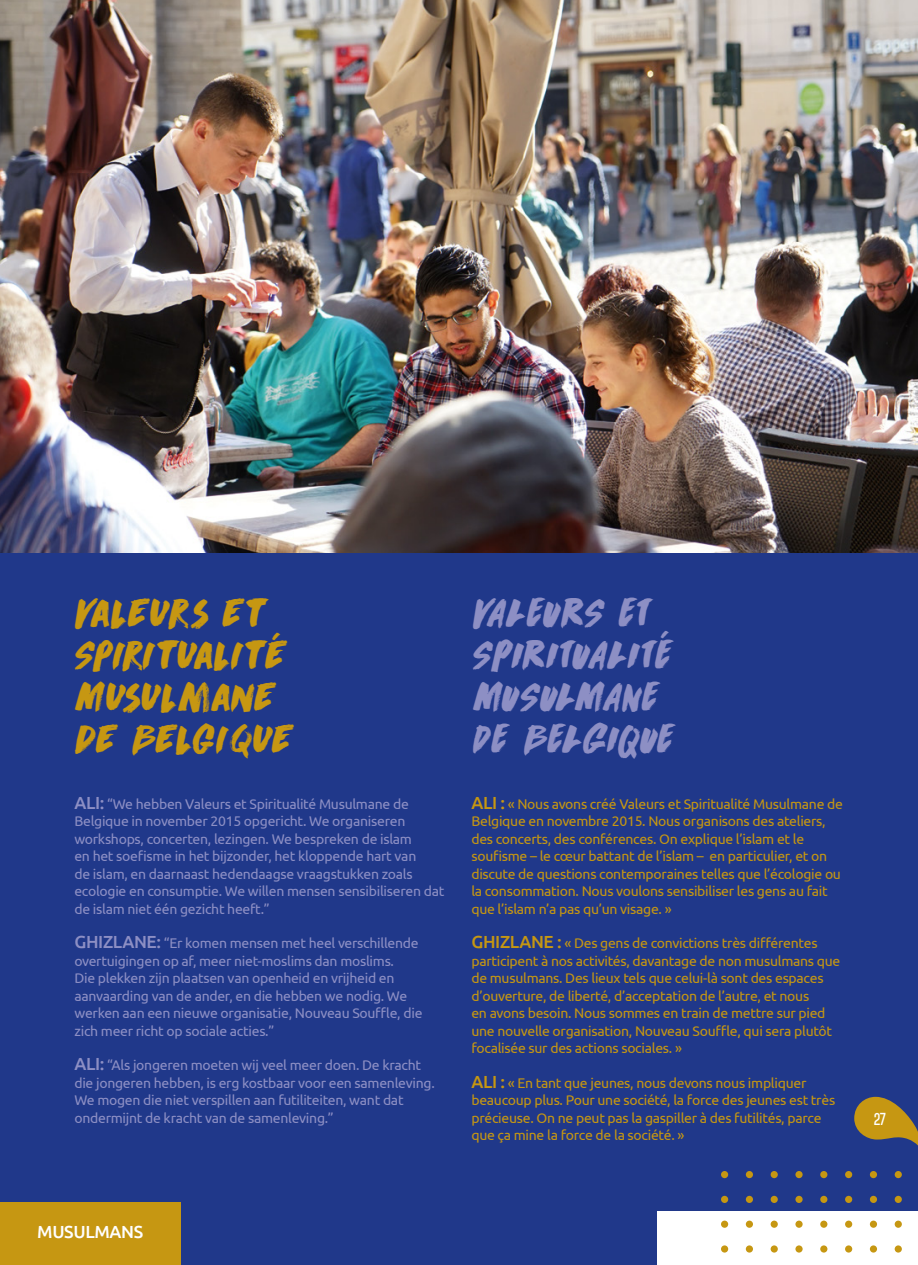
<style>
.page{position:relative;width:918px;height:1265px;background:#fff}
.page>*{position:absolute;margin:0;border:0;box-sizing:border-box;transform-origin:0 0}
.t1{font:36.75px/42px "DK Dirrrty";letter-spacing:-.015em;color:#c69712}
.t2{font:36.75px/42px "DK Dirrrty";letter-spacing:-.05em;color:#8d8fc4}
.t3{font:500 17.5px "Ubuntu";letter-spacing:-.02em;color:#fff}
.t4{font:700 14.88px "Mohave";color:#fff}
.alinea{font:14px/17.5px "Ubuntu";letter-spacing:-.02em;color:#c69712}
.alinea-2{font:14px/17.5px "Ubuntu";letter-spacing:-.02em;color:#8d8fc4}
.s1{font-weight:500;font-size:17.5px}
</style>
<div class="page">
<div style="left:0;top:548px;width:918px;height:717px;background:#20388a"></div>
<img style="left:0;top:0;width:918px;height:552px">
<div style="left:0;top:1203px;width:181px;height:62px;background:#c69712"></div>
<div style="left:657px;top:1212px;width:261px;height:53px;background:#fff"></div>
<div style="left:721px;top:1245px;width:7px;height:8px;background:#c69712;border-radius:50%"></div>
<div style="left:746px;top:1245px;width:7px;height:8px;background:#c69712;border-radius:50%"></div>
<svg style="left:770px;top:1245px;width:8px;height:8px"></svg>
<div style="left:795px;top:1245px;width:7px;height:8px;background:#c69712;border-radius:50%"></div>
<div style="left:820px;top:1245px;width:7px;height:8px;background:#c69712;border-radius:50%"></div>
<div style="left:845px;top:1245px;width:7px;height:8px;background:#c69712;border-radius:50%"></div>
<div style="left:870px;top:1245px;width:7px;height:8px;background:#c69712;border-radius:50%"></div>
<svg style="left:894px;top:1245px;width:8px;height:8px"></svg>
<div style="left:721px;top:1221px;width:7px;height:7px;background:#c69712;border-radius:50%"></div>
<div style="left:746px;top:1221px;width:7px;height:7px;background:#c69712;border-radius:50%"></div>
<div style="left:770px;top:1221px;width:8px;height:7px;background:#c69712;border-radius:50%"></div>
<div style="left:795px;top:1221px;width:7px;height:7px;background:#c69712;border-radius:50%"></div>
<div style="left:820px;top:1221px;width:7px;height:7px;background:#c69712;border-radius:50%"></div>
<div style="left:845px;top:1221px;width:7px;height:7px;background:#c69712;border-radius:50%"></div>
<div style="left:870px;top:1221px;width:7px;height:7px;background:#c69712;border-radius:50%"></div>
<div style="left:894px;top:1221px;width:8px;height:7px;background:#c69712;border-radius:50%"></div>
<div style="left:721px;top:1196px;width:7px;height:7px;background:#c69712;border-radius:50%"></div>
<div style="left:746px;top:1196px;width:7px;height:7px;background:#c69712;border-radius:50%"></div>
<div style="left:770px;top:1196px;width:8px;height:7px;background:#c69712;border-radius:50%"></div>
<div style="left:795px;top:1196px;width:7px;height:7px;background:#c69712;border-radius:50%"></div>
<div style="left:820px;top:1196px;width:7px;height:7px;background:#c69712;border-radius:50%"></div>
<div style="left:845px;top:1196px;width:7px;height:7px;background:#c69712;border-radius:50%"></div>
<div style="left:870px;top:1196px;width:7px;height:7px;background:#c69712;border-radius:50%"></div>
<div style="left:894px;top:1196px;width:8px;height:7px;background:#c69712;border-radius:50%"></div>
<div style="left:721px;top:1171px;width:7px;height:7px;background:#c69712;border-radius:50%"></div>
<div style="left:746px;top:1171px;width:7px;height:7px;background:#c69712;border-radius:50%"></div>
<div style="left:770px;top:1171px;width:8px;height:7px;background:#c69712;border-radius:50%"></div>
<div style="left:795px;top:1171px;width:7px;height:7px;background:#c69712;border-radius:50%"></div>
<div style="left:820px;top:1171px;width:7px;height:7px;background:#c69712;border-radius:50%"></div>
<div style="left:845px;top:1171px;width:7px;height:7px;background:#c69712;border-radius:50%"></div>
<div style="left:870px;top:1171px;width:7px;height:7px;background:#c69712;border-radius:50%"></div>
<div style="left:894px;top:1171px;width:8px;height:7px;background:#c69712;border-radius:50%"></div>
<svg style="left:854px;top:1097px;width:64px;height:49px"></svg>
<h1 class="t1" style="left:74px;top:592px;width:222px">VALEURS ET<br>SPIRITUALITÉ<br>MUSULMANE<br>DE BELGIQUE</h1>
<h1 class="t2" style="left:472px;top:592px;width:205px">VALEURS ET<br>SPIRITUALITÉ<br>MUSULMANE<br>DE BELGIQUE</h1>
<p class="alinea-2" style="left:74px;top:794px;width:371px"><span class="s1">ALI:</span> “We hebben Valeurs et Spiritualité Musulmane de Belgique in november 2015 opgericht. We organiseren workshops, concerten, lezingen. We bespreken de islam<br>en het soefisme in het bijzonder, het kloppende hart van<br>de islam, en daarnaast hedendaagse vraagstukken zoals ecologie en consumptie. We willen mensen sensibiliseren dat de islam niet één gezicht heeft.”</p>
<p class="alinea-2" style="left:74px;top:934px;width:349px"><span class="s1">GHIZLANE:</span> “Er komen mensen met heel verschillende overtuigingen op af, meer niet-moslims dan moslims.<br>Die plekken zijn plaatsen van openheid en vrijheid en aanvaarding van de ander, en die hebben we nodig. We werken aan een nieuwe organisatie, Nouveau Souffle, die zich meer richt op sociale acties.”</p>
<p class="alinea-2" style="left:74px;top:1056px;width:362px"><span class="s1">ALI:</span> “Als jongeren moeten wij veel meer doen. De kracht die jongeren hebben, is erg kostbaar voor een samenleving.<br>We mogen die niet verspillen aan futiliteiten, want dat ondermijnt de kracht van de samenleving.”</p>
<p class="alinea" style="left:471px;top:794px;width:373px"><span class="s1">ALI :</span> « Nous avons créé Valeurs et Spiritualité Musulmane de Belgique en novembre 2015. Nous organisons des ateliers, des concerts, des conférences. On explique l’islam et le soufisme – le cœur battant de l’islam – en particulier, et on discute de questions contemporaines telles que l’écologie ou la consommation. Nous voulons sensibiliser les gens au fait que l’islam n’a pas qu’un visage. »</p>
<p class="alinea" style="left:471px;top:934px;width:370px"><span class="s1">GHIZLANE :</span> « Des gens de convictions très différentes participent à nos activités, davantage de non musulmans que de musulmans. Des lieux tels que celui-là sont des espaces d’ouverture, de liberté, d’acceptation de l’autre, et nous<br>en avons besoin. Nous sommes en train de mettre sur pied une nouvelle organisation, Nouveau Souffle, qui sera plutôt focalisée sur des actions sociales. »</p>
<p class="alinea" style="left:471px;top:1074px;width:365px"><span class="s1">ALI :</span> « En tant que jeunes, nous devons nous impliquer beaucoup plus. Pour une société, la force des jeunes est très précieuse. On ne peut pas la gaspiller à des futilités, parce que ça mine la force de la société. »</p>
<p class="t4" style="left:873px;top:1110px;width:14px">27</p>
<p class="t3" style="left:37px;top:1220px;width:107px">MUSULMANS</p>
</div>
